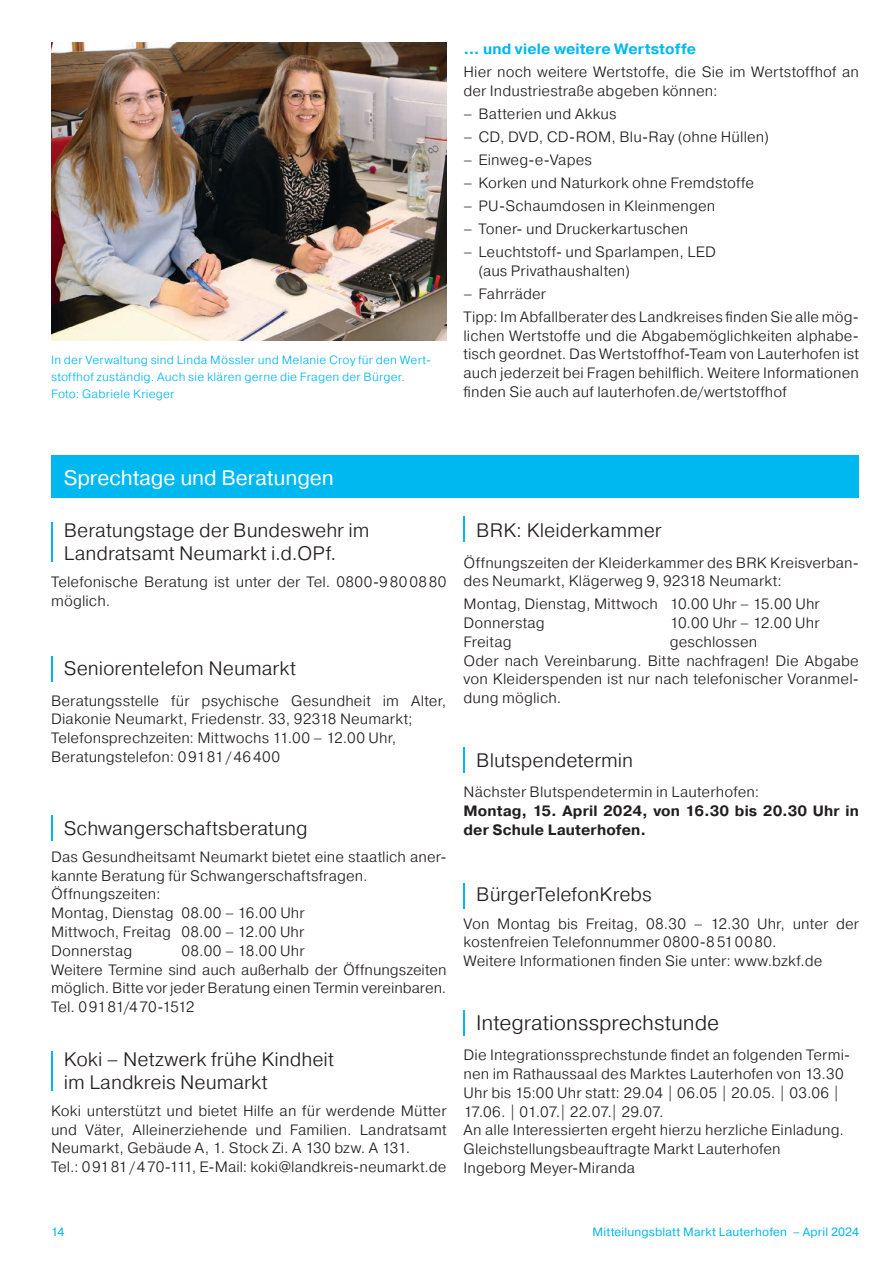
<style>
.page{position:relative;width:893px;height:1263px;background:#fff}
.page>*{position:absolute;margin:0;border:0;box-sizing:border-box;transform-origin:0 0}
.t1{font:300 21px "Pragmatica";color:#231f20}
.t2{font:21px "Pragmatica";letter-spacing:-.005em;color:#fff}
.t3{font:300 19.5px/22.5px "Pragmatica";color:#231f20}
.t4{font:300 15px/18.8px "Pragmatica";letter-spacing:.01em;color:#231f20}
.t5{font:700 15px/18.8px "Pragmatica";letter-spacing:.01em;color:#231f20}
.t6{font:700 15px "Pragmatica";letter-spacing:.005em;color:#00b8f0}
.t7{font:300 12px/16.5px "Pragmatica";letter-spacing:.015em;color:#00b8f0}
.t8{font:12px "Pragmatica";letter-spacing:.015em;color:#00b8f0}
</style>
<div class="page">
<img style="left:51px;top:43px;width:395px;height:297px">
<hr style="left:51px;top:522px;width:2px;height:39px;background:#00b8f0">
<hr style="left:51px;top:656px;width:2px;height:25px;background:#00b8f0">
<hr style="left:51px;top:815px;width:2px;height:26px;background:#00b8f0">
<hr style="left:51px;top:1051px;width:2px;height:39px;background:#00b8f0">
<div style="left:51px;top:455px;width:808px;height:42px;background:#00b8f0"></div>
<hr style="left:463px;top:516px;width:2px;height:26px;background:#00b8f0">
<hr style="left:463px;top:747px;width:2px;height:26px;background:#00b8f0">
<hr style="left:463px;top:883px;width:2px;height:26px;background:#00b8f0">
<hr style="left:463px;top:1010px;width:2px;height:26px;background:#00b8f0">
<p class="t7" style="left:51px;top:352px;width:381px">In der Verwaltung sind Linda Mössler und Melanie Croy für den Wert&shy;stoffhof zuständig. Auch sie klären gerne die Fragen der Bürger.<br>Foto: Gabriele Krieger</p>
<p class="t6" style="left:463px;top:39px;width:234px">... und viele weitere Wertstoffe</p>
<p class="t4" style="left:463px;top:62px;width:397px">Hier noch weitere Wertstoffe, die Sie im Wertstoffhof an der Industriestraße abgeben können:</p>
<p class="t4" style="left:463px;top:104px;width:155px">– Batterien und Akkus</p>
<p class="t4" style="left:463px;top:127px;width:307px">– CD, DVD, CD-ROM, Blu-Ray (ohne Hüllen)</p>
<p class="t4" style="left:463px;top:150px;width:130px">– Einweg-e-Vapes</p>
<p class="t4" style="left:463px;top:173px;width:292px">– Korken und Naturkork ohne Fremdstoffe</p>
<p class="t4" style="left:463px;top:196px;width:253px">– PU-Schaumdosen in Kleinmengen</p>
<p class="t4" style="left:463px;top:219px;width:226px">– Toner- und Druckerkartuschen</p>
<p class="t4" style="left:478px;top:242px;width:239px;text-indent:-15px">– Leuchtstoff- und Sparlampen, LED (aus Privathaushalten)</p>
<p class="t4" style="left:463px;top:282px;width:397px;line-height:23px">– Fahrräder<br>Tipp: Im Abfallberater des Landkreises finden Sie alle mög-</p>
<p class="t4" style="left:463px;top:326px;width:397px;text-align:justify">lichen Wertstoffe und die Abgabemöglichkeiten alphabe&shy;tisch geordnet. Das Wertstoffhof-Team von Lauterhofen ist auch jederzeit bei Fragen behilflich. Weitere Informationen finden Sie auch auf lauterhofen.de/wertstoffhof</p>
<h1 class="t2" style="left:64px;top:464px;width:271px">Sprechtage und Beratungen</h1>
<h2 class="t3" style="left:64px;top:519px;width:307px">Beratungstage der Bundeswehr im<br>Landratsamt Neumarkt i.d.OPf.</h2>
<p class="t4" style="left:51px;top:572px;width:397px">Telefonische Beratung ist unter der Tel. 0800-9800880 möglich.</p>
<h2 class="t3" style="left:64px;top:657px;width:234px">Seniorentelefon Neumarkt</h2>
<p class="t4" style="left:51px;top:691px;width:397px">Beratungsstelle für psychische Gesundheit im Alter, Diakonie Neumarkt, Friedenstr. 33, 92318 Neumarkt; Telefonsprechzeiten: Mittwochs 11.00 – 12.00 Uhr, Beratungstelefon: 09181/46400</p>
<h2 class="t3" style="left:64px;top:816px;width:245px">Schwangerschaftsberatung</h2>
<p class="t4" style="left:51px;top:847px;width:397px">Das Gesundheitsamt Neumarkt bietet eine staatlich aner&shy;kannte Beratung für Schwangerschaftsfragen.<br>Öffnungszeiten:<br>Montag, Dienstag 08.00 – 16.00 Uhr<br>Mittwoch, Freitag 08.00 – 12.00 Uhr<br>Donnerstag</p>
<p class="t4" style="left:51px;top:941px;width:397px;text-indent:130px">08.00 – 18.00 Uhr<br>Weitere Termine sind auch außerhalb der Öffnungszeiten möglich. Bitte vor jeder Beratung einen Termin vereinbaren.<br>Tel. 0 91 81/4 70-1512</p>
<h2 class="t3" style="left:64px;top:1048px;width:272px">Koki – Netzwerk frühe Kindheit im Landkreis Neumarkt</h2>
<p class="t4" style="left:51px;top:1101px;width:397px">Koki unterstützt und bietet Hilfe an für werdende Mütter und Väter, Alleinerziehende und Familien. Landratsamt Neumarkt, Gebäude A, 1. Stock Zi. A 130 bzw. A 131.<br>Tel.: 09181/470-111, E-Mail: koki@landkreis-neumarkt.de</p>
<h2 class="t3" style="left:476px;top:519px;width:187px">BRK: Kleiderkammer</h2>
<p class="t4" style="left:463px;top:553px;width:397px">Öffnungszeiten der Kleiderkammer des BRK Kreisverban&shy;des Neumarkt, Klägerweg 9, 92318 Neumarkt:</p>
<p class="t4" style="left:463px;top:594px;width:358px">Montag, Dienstag, Mittwoch 10.00 Uhr – 15.00 Uhr<br>Donnerstag</p>
<p class="t4" style="left:670px;top:613px;width:151px">10.00 Uhr – 12.00 Uhr</p>
<p class="t4" style="left:463px;top:632px;width:397px;text-indent:206px">geschlossen<br>Oder nach Vereinbarung. Bitte nachfragen! Die Abgabe von Kleiderspenden ist nur nach telefonischer Voranmel&shy;dung möglich.</p>
<p class="t4" style="left:463px;top:632px;width:50px">Freitag</p>
<h2 class="t3" style="left:476px;top:748px;width:159px">Blutspendetermin</h2>
<p class="t4" style="left:463px;top:782px;width:297px">Nächster Blutspendetermin in Lauterhofen:</p>
<p class="t5" style="left:463px;top:801px;width:397px">Montag, 15. April 2024, von 16.30 bis 20.30 Uhr in der Schule Lauterhofen.</p>
<h2 class="t3" style="left:476px;top:883px;width:177px">BürgerTelefonKrebs</h2>
<p class="t4" style="left:463px;top:914px;width:397px">Von Montag bis Freitag, 08.30 – 12.30 Uhr, unter der kostenfreien Telefonnummer 0800-8510080.<br>Weitere Informationen finden Sie unter: www.bzkf.de</p>
<h1 class="t1" style="left:476px;top:1009px;width:244px">Integrationssprechstunde</h1>
<p class="t4" style="left:463px;top:1045px;width:388px">Die Integrationssprechstunde findet an folgenden Termi&shy;nen im Rathaussaal des Marktes Lauterhofen von 13.30<br>Uhr bis 15:00 Uhr statt: 29.04 | 06.05 | 20.05. | 03.06 | 17.06. | 01.07.| 22.07.| 29.07.<br>An alle Interessierten ergeht hierzu herzliche Einladung.<br>Gleichstellungsbeauftragte Markt Lauterhofen<br>Ingeborg Meyer-Miranda</p>
<p class="t8" style="left:51px;top:1224px;width:15px">14</p>
<p class="t8" style="left:593px;top:1224px;width:268px">Mitteilungsblatt Markt Lauterhofen – April 2024</p>
</div>
